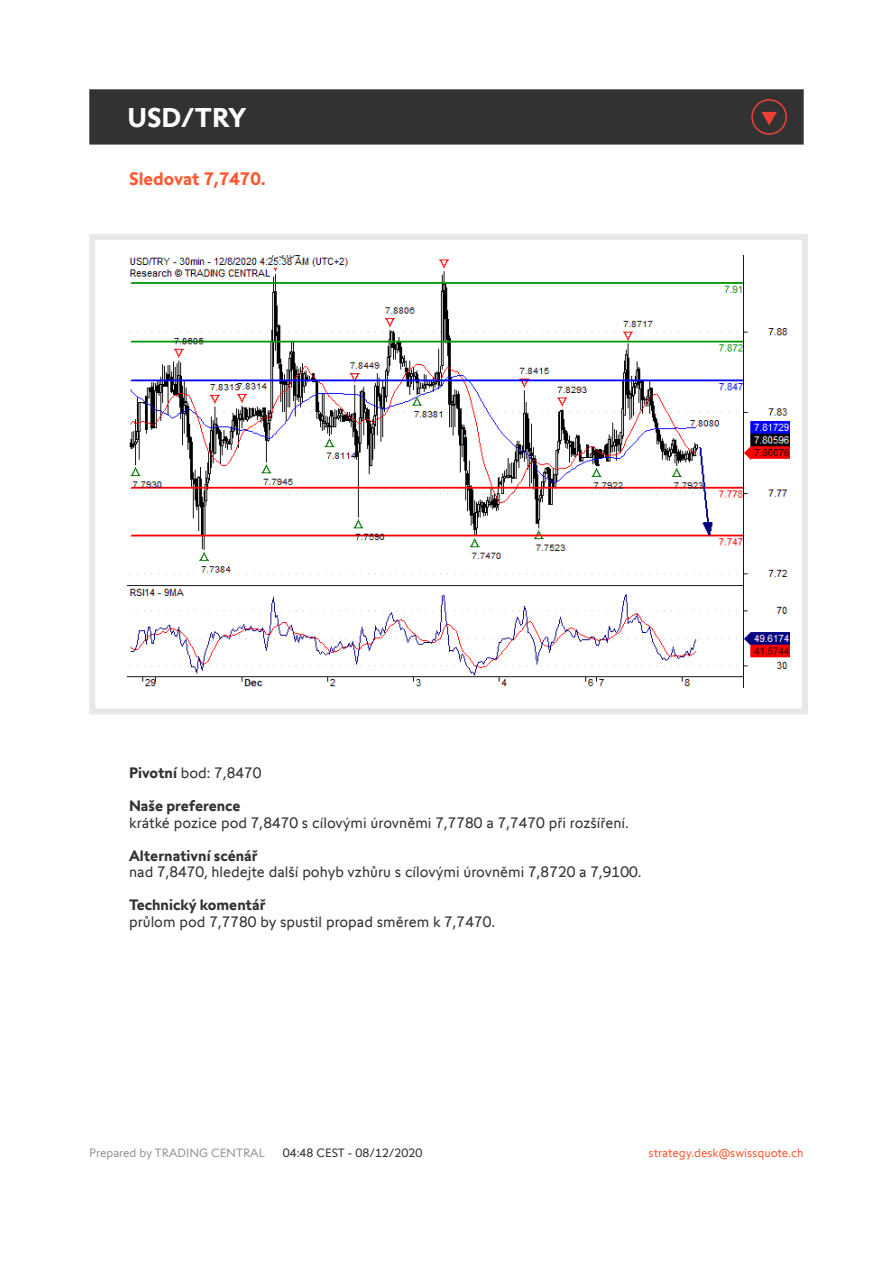
<style>
.page{position:relative;width:893px;height:1263px;background:#fff}
.page>*{position:absolute;margin:0;border:0;box-sizing:border-box;transform-origin:0 0}
.t1{font:700 27px "Swissquote CT";color:#fff}
.t2{font:700 18px "Swissquote CT";color:#fa5b35}
.t3{font:15px "Swissquote CT";color:#323232}
.t4{font:700 15px "Swissquote CT";color:#323232}
.t5{font:12px "Swissquote CT";color:#fa5b35}
.t6{font:12px "Swissquote CT";color:#939598}
.t7{font:12px "Swissquote CT";color:#323232}
.s1{font-weight:700}
</style>
<div class="page">
<div style="left:89px;top:234px;width:719px;height:480px;border:6px solid #e9e8e7"></div>
<div style="left:89px;top:89px;width:715px;height:56px;background:#323232;border:2px solid #323232"></div>
<img style="left:128px;top:255px;width:661px;height:432px">
<svg style="left:751px;top:99px;width:36px;height:36px"></svg>
<h1 class="t1" style="left:128px;top:101px;width:120px">USD/TRY</h1>
<p class="t2" style="left:129px;top:168px;width:138px">Sledovat 7,7470.</p>
<p class="t3" style="left:129px;top:764px;width:134px"><span class="s1">Pivotní</span> bod: 7,8470</p>
<p class="t4" style="left:129px;top:797px;width:113px">Naše preference</p>
<p class="t3" style="left:129px;top:814px;width:501px">krátké pozice pod 7,8470 s cílovými úrovněmi 7,7780 a 7,7470 při rozšíření.</p>
<p class="t4" style="left:129px;top:846px;width:130px">Alternativní scénář</p>
<p class="t3" style="left:129px;top:863px;width:514px">nad 7,8470, hledejte další pohyb vzhůru s cílovými úrovněmi 7,8720 a 7,9100.</p>
<p class="t4" style="left:129px;top:896px;width:138px">Technický komentář</p>
<p class="t3" style="left:129px;top:913px;width:367px">průlom pod 7,7780 by spustil propad směrem k 7,7470.</p>
<p class="t6" style="left:89px;top:1145px;width:177px">Prepared by TRADING CENTRAL</p>
<p class="t7" style="left:283px;top:1145px;width:141px">04:48 CEST - 08/12/2020</p>
<p class="t5" style="left:649px;top:1145px;width:157px">strategy.desk@swissquote.ch</p>
</div>
